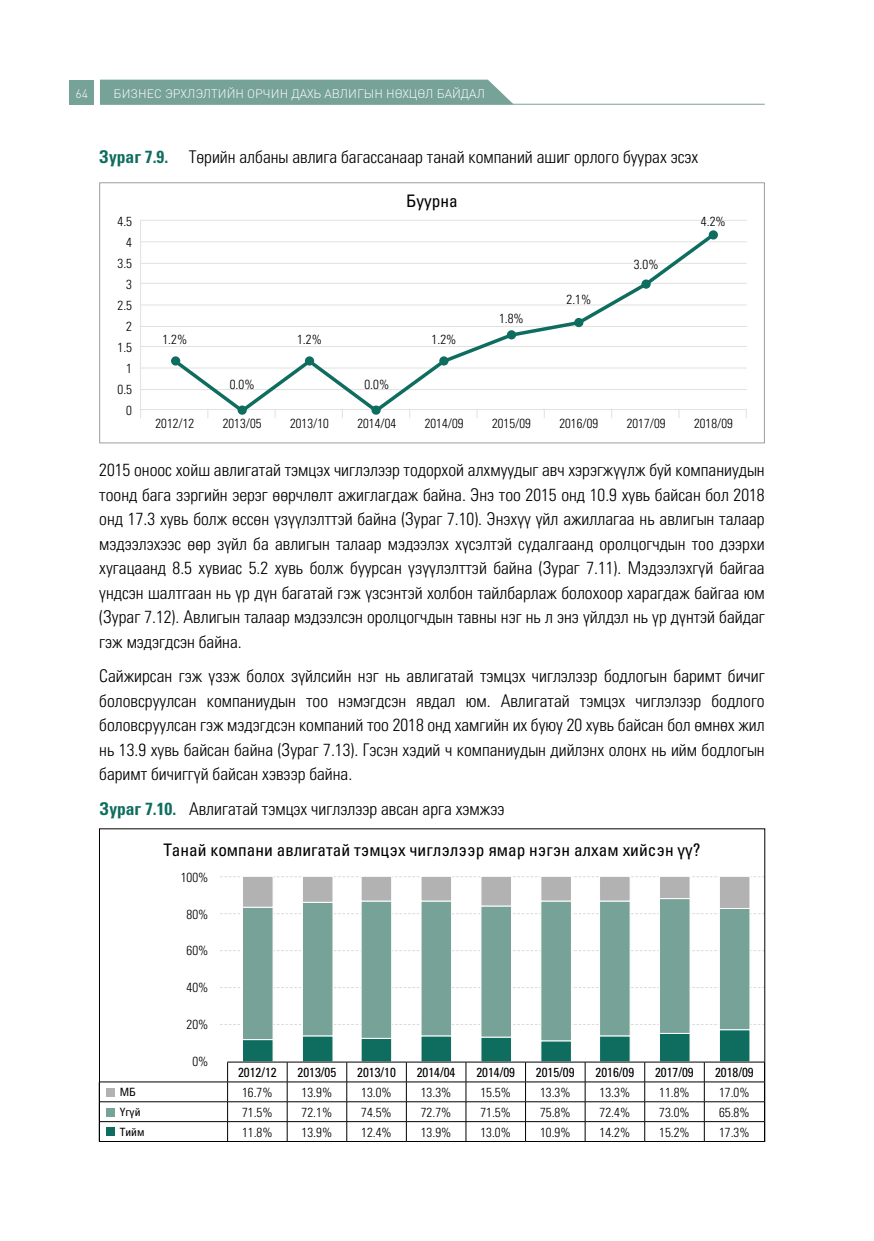
<style>
.page{position:relative;width:874px;height:1241px;background:#fff}
.page>*{position:absolute;margin:0;border:0;box-sizing:border-box;transform-origin:0 0}
.t1{font:300 condensed 17.5px/24.5px "Univers LTCYR 47";color:#000;text-align:justify}
.t2{font:condensed 17.32px "Univers LTCYR 57";color:#000}
.t3{font:300 condensed 13.12px/21px "Univers LTCYR 47";color:#000;text-align:right}
.t4{font:condensed 13.12px "Univers LTCYR 57";color:#000}
.t5{font:300 12.25px "DIN Pro";color:#fff}
.t6{font:condensed 11.38px "Univers LTCYR 57";color:#000}
.s1{font-family:"Univers LTCYR 67";font-weight:700;color:#0e6d5e}
</style>
<div class="page">
<div style="left:69px;top:80px;width:25px;height:24px;background:#77a297"></div>
<div style="left:100px;top:80px;width:413px;height:24px;background:#77a297"></div>
<hr style="left:100px;top:104px;width:664px;height:1px;background:#77a297">
<hr style="left:141px;top:389px;width:605px;height:1px;background:#e1e1e1">
<hr style="left:141px;top:367px;width:605px;height:1px;background:#e1e1e1">
<hr style="left:141px;top:346px;width:605px;height:1px;background:#e1e1e1">
<hr style="left:141px;top:326px;width:605px;height:1px;background:#e1e1e1">
<hr style="left:141px;top:304px;width:605px;height:1px;background:#e1e1e1">
<hr style="left:141px;top:283px;width:605px;height:1px;background:#e1e1e1">
<hr style="left:141px;top:263px;width:605px;height:1px;background:#e1e1e1">
<hr style="left:141px;top:241px;width:605px;height:1px;background:#e1e1e1">
<hr style="left:141px;top:220px;width:605px;height:1px;background:#e1e1e1">
<hr style="left:141px;top:409px;width:605px;height:1px;background:#e1e1e1">
<div style="left:99px;top:182px;width:665px;height:261px;border:1px solid #9d9d9c"></div>
<hr style="left:140px;top:220px;width:1px;height:198px;background:#e3e3e3">
<svg style="left:170px;top:230px;width:548px;height:185px"></svg>
<svg style="left:220px;top:950px;width:541px;height:1px"></svg>
<svg style="left:241px;top:914px;width:509px;height:109px;fill:#77a297"></svg>
<svg style="left:220px;top:876px;width:544px;height:38px"></svg>
<hr style="left:99px;top:1081px;width:128px;height:1px;background:#000">
<hr style="left:99px;top:1101px;width:128px;height:1px;background:#000">
<hr style="left:99px;top:1121px;width:128px;height:1px;background:#000">
<svg style="left:99px;top:1082px;width:1px;height:58px"></svg>
<svg style="left:220px;top:1023px;width:544px;height:117px"></svg>
<hr style="left:99px;top:1140px;width:128px;height:1px;background:#000">
<hr style="left:227px;top:1140px;width:60px;height:1px;background:#000">
<hr style="left:287px;top:1140px;width:59px;height:1px;background:#000">
<hr style="left:346px;top:1140px;width:60px;height:1px;background:#000">
<hr style="left:406px;top:1140px;width:59px;height:1px;background:#000">
<hr style="left:465px;top:1140px;width:60px;height:1px;background:#000">
<hr style="left:525px;top:1140px;width:60px;height:1px;background:#000">
<hr style="left:585px;top:1140px;width:59px;height:1px;background:#000">
<hr style="left:644px;top:1140px;width:60px;height:1px;background:#000">
<hr style="left:704px;top:1140px;width:60px;height:1px;background:#000">
<div style="left:106px;top:1087px;width:9px;height:9px;background:#b3b2b2"></div>
<div style="left:106px;top:1107px;width:9px;height:9px;background:#77a297"></div>
<div style="left:106px;top:1127px;width:9px;height:8px;background:#0e6d5e"></div>
<p class="t5" style="left:76px;top:84px;width:14px">64</p>
<p class="t5" style="left:113px;top:84px;width:373px">БИЗНЕС ЭРХЛЭЛТИЙН ОРЧИН ДАХЬ АВЛИГЫН НӨХЦӨЛ БАЙДАЛ</p>
<p class="t1" style="left:99px;top:143px;width:600px"><span class="s1">Зураг 7.9.</span> Төрийн албаны авлига багассанаар танай компаний ашиг орлого буурах эсэх</p>
<p class="t3" style="left:117px;top:210px;width:16px">4.5<br>4<br>3.5<br>3<br>2.5<br>2<br>1.5<br>1<br>0.5<br>0</p>
<p class="t3" style="left:162px;top:328px;width:26px">1.2%</p>
<p class="t3" style="left:230px;top:373px;width:26px">0.0%</p>
<p class="t3" style="left:297px;top:328px;width:26px">1.2%</p>
<p class="t2" style="left:406px;top:190px;width:53px">Буурна</p>
<p class="t3" style="left:364px;top:373px;width:26px">0.0%</p>
<p class="t3" style="left:431px;top:328px;width:26px">1.2%</p>
<p class="t3" style="left:499px;top:307px;width:26px">1.8%</p>
<p class="t3" style="left:566px;top:288px;width:26px">2.1%</p>
<p class="t3" style="left:633px;top:253px;width:26px">3.0%</p>
<p class="t3" style="left:700px;top:210px;width:26px">4.2%</p>
<p class="t3" style="left:155px;top:412px;width:40px">2012/12</p>
<p class="t3" style="left:223px;top:412px;width:40px">2013/05</p>
<p class="t3" style="left:290px;top:412px;width:40px">2013/10</p>
<p class="t3" style="left:357px;top:412px;width:40px">2014/04</p>
<p class="t3" style="left:424px;top:412px;width:40px">2014/09</p>
<p class="t3" style="left:492px;top:412px;width:40px">2015/09</p>
<p class="t3" style="left:559px;top:412px;width:40px">2016/09</p>
<p class="t3" style="left:626px;top:412px;width:40px">2017/09</p>
<p class="t3" style="left:693px;top:412px;width:40px">2018/09</p>
<p class="t1" style="left:99px;top:456px;width:666px">2015 оноос хойш авлигатай тэмцэх чиглэлээр тодорхой алхмуудыг авч хэрэгжүүлж буй компаниудын тоонд бага зэргийн эерэг өөрчлөлт ажиглагдаж байна. Энэ тоо 2015 онд 10.9 хувь байсан бол 2018 онд 17.3 хувь болж өссөн үзүүлэлттэй байна (Зураг 7.10). Энэхүү үйл ажиллагаа нь авлигын талаар мэдээлэхээс өөр зүйл ба авлигын талаар мэдээлэх хүсэлтэй судалгаанд оролцогчдын тоо дээрхи хугацаанд 8.5 хувиас 5.2 хувь болж буурсан үзүүлэлттэй байна (Зураг 7.11). Мэдээлэхгүй байгаа үндсэн шалтгаан нь үр дүн багатай гэж үзсэнтэй холбон тайлбарлаж болохоор харагдаж байгаа юм (Зураг 7.12). Авлигын талаар мэдээлсэн оролцогчдын тавны нэг нь л энэ үйлдэл нь үр дүнтэй байдаг гэж мэдэгдсэн байна.</p>
<p class="t1" style="left:99px;top:662px;width:666px">Сайжирсан гэж үзэж болох зүйлсийн нэг нь авлигатай тэмцэх чиглэлээр бодлогын баримт бичиг боловсруулсан компаниудын тоо нэмэгдсэн явдал юм. Авлигатай тэмцэх чиглэлээр бодлого боловсруулсан гэж мэдэгдсэн компаний тоо 2018 онд хамгийн их буюу 20 хувь байсан бол өмнөх жил нь 13.9 хувь байсан байна (Зураг 7.13). Гэсэн хэдий ч компаниудын дийлэнх олонх нь ийм бодлогын баримт бичиггүй байсан хэвээр байна.</p>
<p class="t1" style="left:100px;top:795px;width:406px"><span class="s1">Зураг 7.10.</span> Авлигатай тэмцэх чиглэлээр авсан арга хэмжээ</p>
<p class="t2" style="left:163px;top:839px;width:538px">Танай компани авлигатай тэмцэх чиглэлээр ямар нэгэн алхам хийсэн үү?</p>
<p class="t3" style="left:181px;top:865px;width:29px">100%</p>
<p class="t3" style="left:186px;top:902px;width:23px">80%</p>
<p class="t3" style="left:186px;top:939px;width:23px">60%</p>
<p class="t3" style="left:186px;top:976px;width:23px">40%</p>
<p class="t3" style="left:186px;top:1012px;width:23px">20%</p>
<p class="t3" style="left:192px;top:1049px;width:18px">0%</p>
<p class="t4" style="left:238px;top:1064px;width:40px">2012/12</p>
<p class="t4" style="left:297px;top:1064px;width:40px">2013/05</p>
<p class="t4" style="left:357px;top:1064px;width:40px">2013/10</p>
<p class="t4" style="left:416px;top:1064px;width:40px">2014/04</p>
<p class="t4" style="left:476px;top:1064px;width:40px">2014/09</p>
<p class="t4" style="left:535px;top:1064px;width:40px">2015/09</p>
<p class="t4" style="left:595px;top:1064px;width:40px">2016/09</p>
<p class="t4" style="left:654px;top:1064px;width:40px">2017/09</p>
<p class="t4" style="left:714px;top:1064px;width:40px">2018/09</p>
<p class="t6" style="left:120px;top:1084px;width:18px">МБ</p>
<p class="t3" style="left:242px;top:1081px;width:32px">16.7%</p>
<p class="t3" style="left:301px;top:1081px;width:32px">13.9%</p>
<p class="t3" style="left:361px;top:1081px;width:32px">13.0%</p>
<p class="t3" style="left:420px;top:1081px;width:32px">13.3%</p>
<p class="t3" style="left:480px;top:1081px;width:32px">15.5%</p>
<p class="t3" style="left:539px;top:1081px;width:32px">13.3%</p>
<p class="t3" style="left:599px;top:1081px;width:32px">13.3%</p>
<p class="t3" style="left:658px;top:1081px;width:32px">11.8%</p>
<p class="t3" style="left:718px;top:1081px;width:32px">17.0%</p>
<p class="t6" style="left:120px;top:1104px;width:22px">Үгүй</p>
<p class="t3" style="left:242px;top:1100px;width:32px">71.5%</p>
<p class="t3" style="left:301px;top:1100px;width:32px">72.1%</p>
<p class="t3" style="left:361px;top:1100px;width:32px">74.5%</p>
<p class="t3" style="left:420px;top:1100px;width:32px">72.7%</p>
<p class="t3" style="left:480px;top:1100px;width:32px">71.5%</p>
<p class="t3" style="left:539px;top:1100px;width:32px">75.8%</p>
<p class="t3" style="left:599px;top:1100px;width:32px">72.4%</p>
<p class="t3" style="left:658px;top:1100px;width:32px">73.0%</p>
<p class="t3" style="left:718px;top:1100px;width:32px">65.8%</p>
<p class="t6" style="left:120px;top:1124px;width:26px">Тийм</p>
<p class="t3" style="left:242px;top:1120px;width:32px">11.8%</p>
<p class="t3" style="left:301px;top:1120px;width:32px">13.9%</p>
<p class="t3" style="left:361px;top:1120px;width:32px">12.4%</p>
<p class="t3" style="left:420px;top:1120px;width:32px">13.9%</p>
<p class="t3" style="left:480px;top:1120px;width:32px">13.0%</p>
<p class="t3" style="left:539px;top:1120px;width:32px">10.9%</p>
<p class="t3" style="left:599px;top:1120px;width:32px">14.2%</p>
<p class="t3" style="left:658px;top:1120px;width:32px">15.2%</p>
<p class="t3" style="left:718px;top:1120px;width:32px">17.3%</p>
</div>
